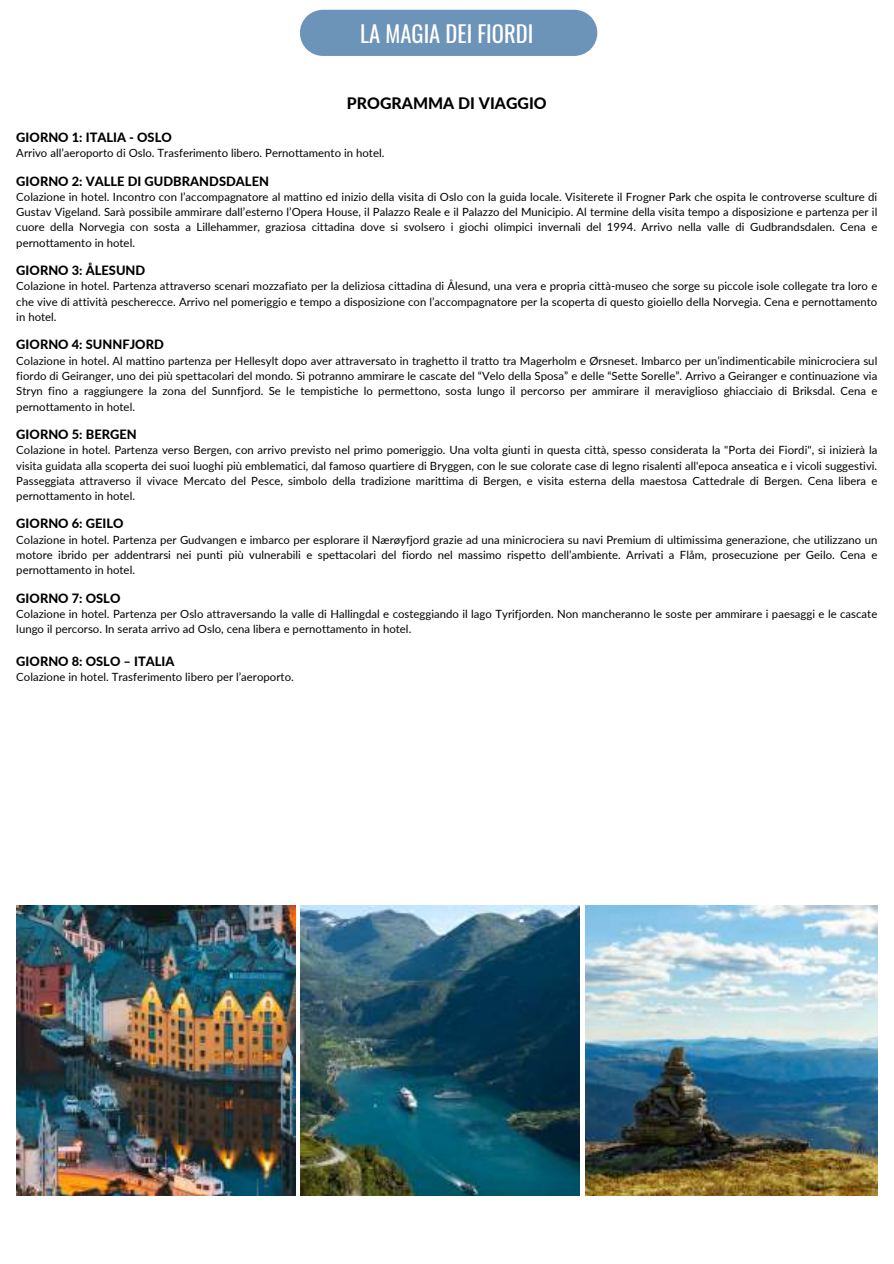
<style>
.page{position:relative;width:894px;height:1264px;background:#fff}
.page>*{position:absolute;margin:0;border:0;box-sizing:border-box;transform-origin:0 0}
.t1{font:22.65px "Oswald";color:#fff}
.t2{font:800 15.75px "Lato";letter-spacing:.005em;color:#000}
.t3{font:800 12.75px "Lato";letter-spacing:.005em;color:#000}
.t4{font:11.25px/15.3px "Lato";letter-spacing:.005em;color:#000;text-align:justify}
</style>
<div class="page">
<div style="left:300px;top:10px;width:297px;height:46px;background:#6c94b8"></div>
<img style="left:585px;top:905px;width:292px;height:290px">
<img style="left:300px;top:905px;width:279px;height:290px">
<img style="left:16px;top:905px;width:279px;height:290px">
<h1 class="t1" style="left:360px;top:16px;width:174px">LA MAGIA DEI FIORDI</h1>
<h2 class="t2" style="left:347px;top:93px;width:201px">PROGRAMMA DI VIAGGIO</h2>
<p class="t3" style="left:16px;top:129px;width:157px">GIORNO 1: ITALIA - OSLO</p>
<p class="t4" style="left:16px;top:145px;width:369px">Arrivo all’aeroporto di Oslo. Trasferimento libero. Pernottamento in hotel.</p>
<p class="t3" style="left:16px;top:173px;width:254px">GIORNO 2: VALLE DI GUDBRANDSDALEN</p>
<p class="t4" style="left:16px;top:189px;width:862px">Colazione in hotel. Incontro con l’accompagnatore al mattino ed inizio della visita di Oslo con la guida locale. Visiterete il Frogner Park che ospita le controverse sculture di Gustav Vigeland. Sarà possibile ammirare dall’esterno l’Opera House, il Palazzo Reale e il Palazzo del Municipio. Al termine della visita tempo a disposizione e partenza per il cuore della Norvegia con sosta a Lillehammer, graziosa cittadina dove si svolsero i giochi olimpici invernali del 1994. Arrivo nella valle di Gudbrandsdalen. Cena e pernottamento in hotel.</p>
<p class="t3" style="left:16px;top:262px;width:130px">GIORNO 3: ÅLESUND</p>
<p class="t4" style="left:16px;top:278px;width:862px">Colazione in hotel. Partenza attraverso scenari mozzafiato per la deliziosa cittadina di Ålesund, una vera e propria città-museo che sorge su piccole isole collegate tra loro e che vive di attività pescherecce. Arrivo nel pomeriggio e tempo a disposizione con l’accompagnatore per la scoperta di questo gioiello della Norvegia. Cena e pernottamento in hotel.</p>
<p class="t3" style="left:16px;top:337px;width:149px">GIORNO 4: SUNNFJORD</p>
<p class="t4" style="left:16px;top:353px;width:862px">Colazione in hotel. Al mattino partenza per Hellesylt dopo aver attraversato in traghetto il tratto tra Magerholm e Ørsneset. Imbarco per un’indimenticabile minicrociera sul fiordo di Geiranger, uno dei più spettacolari del mondo. Si potranno ammirare le cascate del “Velo della Sposa” e delle “Sette Sorelle”. Arrivo a Geiranger e continuazione via Stryn fino a raggiungere la zona del Sunnfjord. Se le tempistiche lo permettono, sosta lungo il percorso per ammirare il meraviglioso ghiacciaio di Briksdal. Cena e pernottamento in hotel.</p>
<p class="t3" style="left:16px;top:426px;width:122px">GIORNO 5: BERGEN</p>
<p class="t4" style="left:16px;top:442px;width:862px">Colazione in hotel. Partenza verso Bergen, con arrivo previsto nel primo pomeriggio. Una volta giunti in questa città, spesso considerata la "Porta dei Fiordi", si inizierà la visita guidata alla scoperta dei suoi luoghi più emblematici, dal famoso quartiere di Bryggen, con le sue colorate case di legno risalenti all'epoca anseatica e i vicoli suggestivi.<br>Passeggiata attraverso il vivace Mercato del Pesce, simbolo della tradizione marittima di Bergen, e visita esterna della maestosa Cattedrale di Bergen. Cena libera e pernottamento in hotel.</p>
<p class="t3" style="left:16px;top:516px;width:109px">GIORNO 6: GEILO</p>
<p class="t4" style="left:16px;top:531px;width:862px">Colazione in hotel. Partenza per Gudvangen e imbarco per esplorare il Nærøyfjord grazie ad una minicrociera su navi Premium di ultimissima generazione, che utilizzano un motore ibrido per addentrarsi nei punti più vulnerabili e spettacolari del fiordo nel massimo rispetto dell’ambiente. Arrivati a Flåm, prosecuzione per Geilo. Cena e pernottamento in hotel.</p>
<p class="t3" style="left:16px;top:590px;width:106px">GIORNO 7: OSLO</p>
<p class="t4" style="left:16px;top:606px;width:862px">Colazione in hotel. Partenza per Oslo attraversando la valle di Hallingdal e costeggiando il lago Tyrifjorden. Non mancheranno le soste per ammirare i paesaggi e le cascate lungo il percorso. In serata arrivo ad Oslo, cena libera e pernottamento in hotel.</p>
<p class="t3" style="left:16px;top:653px;width:160px">GIORNO 8: OSLO – ITALIA</p>
<p class="t4" style="left:16px;top:669px;width:279px">Colazione in hotel. Trasferimento libero per l’aeroporto.</p>
</div>
